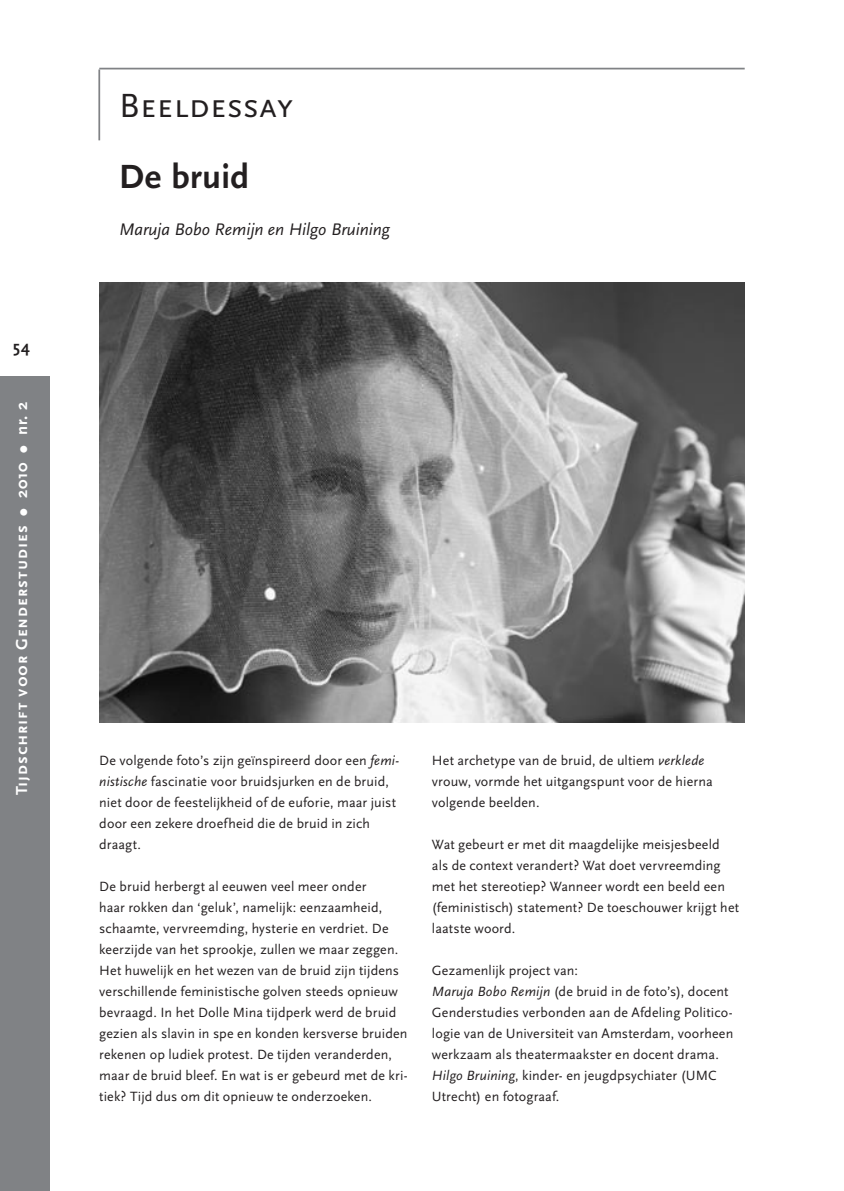
<style>
.page{position:relative;width:844px;height:1191px;background:#fff}
.page>*{position:absolute;margin:0;border:0;box-sizing:border-box;transform-origin:0 0}
.t1{font:35px "Scala Sans Caps";color:#231f20}
.t2{font:700 35px "Scala Sans";letter-spacing:.01em;color:#231f20}
.t3{font:italic 17.5px "Scala Sans";color:#231f20}
.t4{font:700 16.62px "Scala Sans Caps";letter-spacing:.05em;color:#fff}
.t5{font:700 16.62px "Scala Sans";color:#231f20}
.t6{font:14px/21px "Scala Sans";letter-spacing:.01em;color:#231f20}
.s1{font-family:"Scala Sans"}
.s2{font-style:italic}
</style>
<div class="page">
<hr style="left:99px;top:68px;width:645px;height:1px;background:#808285">
<hr style="left:98px;top:69px;width:2px;height:71px;background:#808285">
<div style="left:0;top:377px;width:50px;height:814px;background:#808285"></div>
<img style="left:99px;top:282px;width:645px;height:440px">
<p class="t5" style="left:13px;top:337px;width:18px">54</p>
<p class="t4" style="left:12px;top:795px;width:395px;rotate:-90deg">Tijdschrift voor Genderstudies ● <span class="s1">2010</span> ● <span class="s1">nr. 2</span></p>
<h1 class="t1" style="left:119px;top:86px;width:176px">Beeldessay</h1>
<h1 class="t2" style="left:119px;top:157px;width:131px">De bruid</h1>
<p class="t3" style="left:119px;top:220px;width:272px">Maruja Bobo Remijn en Hilgo Bruining</p>
<p class="t6" style="left:99px;top:750px;width:301px">De volgende foto’s zijn geïnspireerd door een <span class="s2">femi&shy;nistische</span> fascinatie voor bruidsjurken en de bruid, niet door de feestelijkheid of de euforie, maar juist door een zekere droefheid die de bruid in zich draagt.</p>
<p class="t6" style="left:99px;top:876px;width:310px">De bruid herbergt al eeuwen veel meer onder<br>haar rokken dan ‘geluk’, namelijk: eenzaamheid, schaamte, vervreemding, hysterie en verdriet. De keerzijde van het sprookje, zullen we maar zeggen.<br>Het huwelijk en het wezen van de bruid zijn tijdens verschillende feministische golven steeds opnieuw bevraagd. In het Dolle Mina tijdperk werd de bruid gezien als slavin in spe en konden kersverse bruiden rekenen op ludiek protest. De tijden veranderden, maar de bruid bleef. En wat is er gebeurd met de kri&shy;tiek? Tijd dus om dit opnieuw te onderzoeken.</p>
<p class="t6" style="left:432px;top:750px;width:282px">Het archetype van de bruid, de ultiem <span class="s2">verklede </span>vrouw, vormde het uitgangspunt voor de hierna volgende beelden.</p>
<p class="t6" style="left:432px;top:834px;width:309px">Wat gebeurt er met dit maagdelijke meisjesbeeld als de context verandert? Wat doet vervreemding met het stereotiep? Wanneer wordt een beeld een (feministisch) statement? De toeschouwer krijgt het laatste woord.</p>
<p class="t6" style="left:432px;top:960px;width:303px">Gezamenlijk project van:<br><span class="s2">Maruja Bobo Remijn</span> (de bruid in de foto’s), docent Genderstudies verbonden aan de Afdeling Politico&shy;logie van de Universiteit van Amsterdam, voorheen werkzaam als theatermaakster en docent drama.<br><span class="s2">Hilgo Bruining</span>, kinder- en jeugdpsychiater (UMC Utrecht) en fotograaf.</p>
</div>
